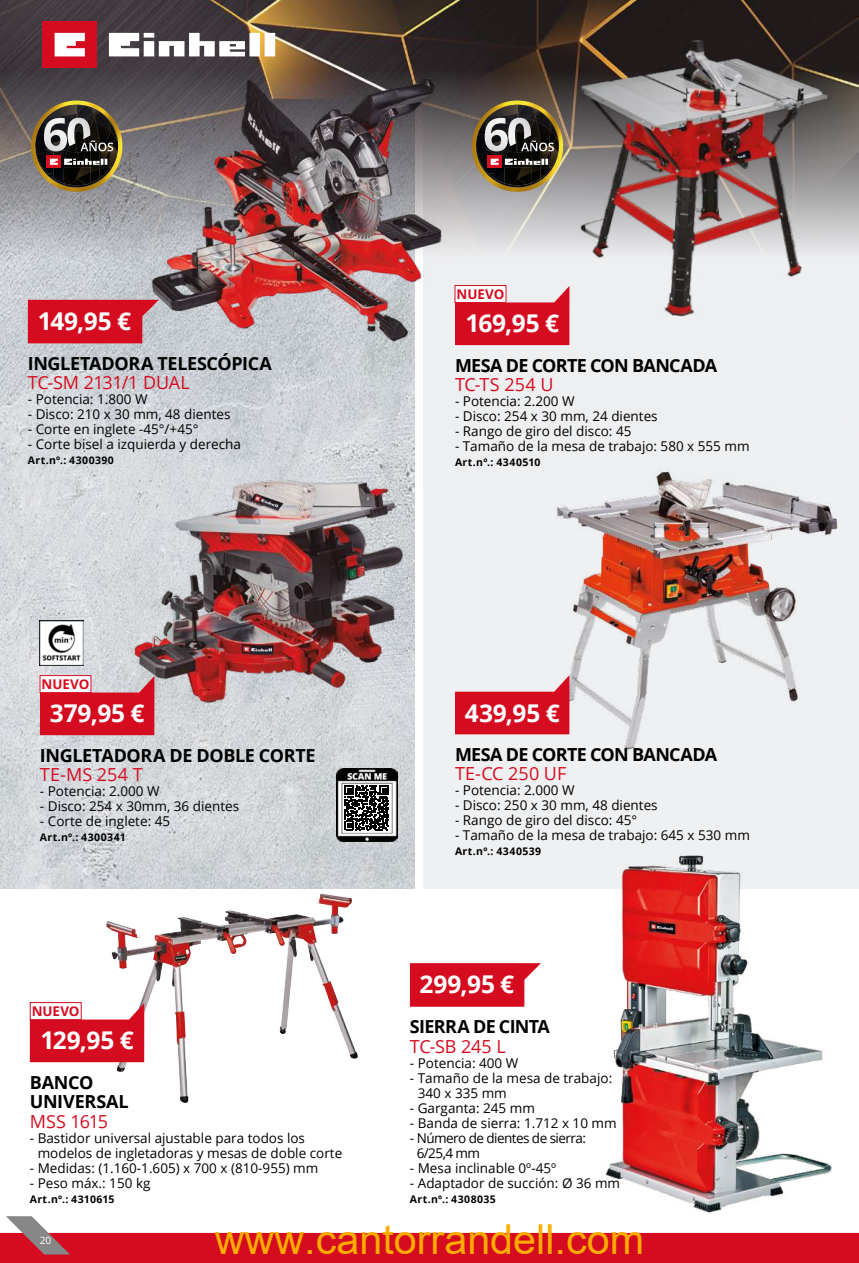
<style>
.page{position:relative;width:859px;height:1263px;background:#fff}
.page>*{position:absolute;margin:0;border:0;box-sizing:border-box;transform-origin:0 0}
.t1{font:41.25px "Arial";color:#ffab00}
.t2{font:700 24.45px "Open Sans";letter-spacing:-.005em;color:#fff}
.t3{font:700 18px/19.5px "Open Sans";letter-spacing:-.025em;color:#000}
.t4{font:18px "Open Sans";letter-spacing:-.005em;color:#d50c1f}
.t5{font:13.5px/15px "Open Sans";color:#000}
.t6{font:13.5px/15px "Open Sans";letter-spacing:-.04em;color:#000}
.t7{font:700 13.35px "Open Sans";letter-spacing:-.005em;color:#d50c1f}
.t8{font:700 10.5px "Open Sans";letter-spacing:.04em;color:#000}
.t9{font:10.2px "Open Sans";color:#fff}
</style>
<div class="page">
<div style="left:423px;top:0;width:436px;height:889px;background:#eff0f2"></div>
<img style="left:0;top:489px;width:415px;height:400px">
<img style="left:0;top:0;width:859px;height:489px">
<img style="left:31px;top:101px;width:91px;height:91px">
<img style="left:35px;top:106px;width:10px;height:19px">
<img style="left:35px;top:125px;width:2px;height:9px">
<img style="left:100px;top:152px;width:9px;height:7px">
<img style="left:91px;top:152px;width:9px;height:7px">
<img style="left:67px;top:152px;width:24px;height:7px">
<img style="left:109px;top:172px;width:6px;height:15px">
<img style="left:109px;top:152px;width:9px;height:20px">
<img style="left:37px;top:115px;width:8px;height:19px">
<img style="left:35px;top:134px;width:18px;height:40px">
<img style="left:53px;top:151px;width:14px;height:8px">
<img style="left:52px;top:105px;width:13px;height:1px">
<img style="left:45px;top:106px;width:17px;height:12px">
<img style="left:62px;top:106px;width:3px;height:12px">
<img style="left:36px;top:146px;width:9px;height:27px">
<svg style="left:47px;top:156px;width:14px;height:3px"></svg>
<svg style="left:39px;top:159px;width:70px;height:29px;background:#514132"></svg>
<img style="left:44px;top:118px;width:21px;height:33px">
<svg style="left:65px;top:105px;width:53px;height:47px;background:#524d43"></svg>
<img style="left:472px;top:101px;width:91px;height:91px">
<img style="left:476px;top:106px;width:9px;height:19px">
<img style="left:476px;top:125px;width:2px;height:9px">
<img style="left:540px;top:152px;width:10px;height:7px">
<img style="left:531px;top:152px;width:9px;height:7px">
<img style="left:508px;top:152px;width:23px;height:7px">
<img style="left:550px;top:172px;width:6px;height:15px">
<img style="left:550px;top:152px;width:9px;height:20px">
<img style="left:478px;top:115px;width:7px;height:19px">
<img style="left:476px;top:134px;width:18px;height:40px">
<img style="left:494px;top:151px;width:14px;height:8px">
<img style="left:493px;top:105px;width:12px;height:1px">
<img style="left:485px;top:106px;width:18px;height:12px">
<img style="left:503px;top:106px;width:2px;height:12px">
<img style="left:476px;top:146px;width:10px;height:27px">
<svg style="left:487px;top:156px;width:15px;height:3px"></svg>
<svg style="left:479px;top:159px;width:71px;height:29px;background:#554534"></svg>
<img style="left:485px;top:118px;width:20px;height:33px">
<svg style="left:505px;top:105px;width:54px;height:47px;background:#554e42"></svg>
<img style="left:136px;top:65px;width:318px;height:279px">
<img style="left:572px;top:26px;width:267px;height:298px">
<svg style="left:28px;top:300px;width:131px;height:43px;background:#d31f30"></svg>
<div style="left:43px;top:21px;width:54px;height:47px;background:#d50c1f"></div>
<svg style="left:55px;top:33px;width:30px;height:23px"></svg>
<svg style="left:109px;top:33px;width:166px;height:23px"></svg>
<img style="left:131px;top:468px;width:289px;height:244px">
<img style="left:40px;top:621px;width:44px;height:44px">
<img style="left:106px;top:893px;width:226px;height:66px">
<img style="left:555px;top:468px;width:286px;height:282px">
<svg style="left:410px;top:963px;width:131px;height:44px;background:#d92637"></svg>
<svg style="left:455px;top:675px;width:114px;height:59px"></svg>
<svg style="left:0;top:1216px;width:859px;height:47px"></svg>
<img style="left:336px;top:768px;width:61px;height:73px">
<svg style="left:343px;top:784px;width:48px;height:48px"></svg>
<svg style="left:345px;top:786px;width:44px;height:44px"></svg>
<img style="left:605px;top:855px;width:227px;height:358px">
<img style="left:858px;top:62px;width:1px;height:177px">
<svg style="left:40px;top:676px;width:114px;height:59px;background:#d42b3c"></svg>
<div style="left:40px;top:676px;width:51px;height:17px;background:#fff"></div>
<div style="left:40px;top:675px;width:51px;height:18px;border:1px solid #d50c1f"></div>
<svg style="left:30px;top:1003px;width:114px;height:59px;background:#db3141"></svg>
<div style="left:30px;top:1002px;width:51px;height:17px;background:#fff"></div>
<div style="left:30px;top:1002px;width:52px;height:18px;border:1px solid #d50c1f"></div>
<svg style="left:455px;top:286px;width:114px;height:59px;background:#d82f3f"></svg>
<div style="left:455px;top:285px;width:51px;height:17px;background:#fff"></div>
<div style="left:455px;top:285px;width:51px;height:18px;border:1px solid #d50c1f"></div>
<h2 class="t2" style="left:38px;top:304px;width:95px">149,95 €</h2>
<h3 class="t3" style="left:28px;top:353px;width:245px">INGLETADORA TELESCÓPICA</h3>
<h3 class="t4" style="left:28px;top:371px;width:163px">TC-SM 2131/1 DUAL</h3>
<p class="t5" style="left:28px;top:392px;width:121px">- Potencia: 1.800 W</p>
<p class="t5" style="left:28px;top:407px;width:204px">- Disco: 210 x 30 mm, 48 dientes</p>
<p class="t5" style="left:28px;top:422px;width:172px">- Corte en inglete -45°/+45°</p>
<p class="t5" style="left:28px;top:437px;width:215px">- Corte bisel a izquierda y derecha</p>
<p class="t8" style="left:28px;top:453px;width:88px">Art.nº.: 4300390</p>
<p class="t7" style="left:457px;top:285px;width:49px">NUEVO</p>
<h2 class="t2" style="left:465px;top:306px;width:95px">169,95 €</h2>
<h3 class="t3" style="left:455px;top:355px;width:264px">MESA DE CORTE CON BANCADA</h3>
<h3 class="t4" style="left:455px;top:372px;width:100px">TC-TS 254 U</h3>
<p class="t5" style="left:455px;top:393px;width:121px">- Potencia: 2.200 W</p>
<p class="t5" style="left:455px;top:408px;width:204px">- Disco: 254 x 30 mm, 24 dientes</p>
<p class="t5" style="left:455px;top:423px;width:178px">- Rango de giro del disco: 45</p>
<p class="t5" style="left:455px;top:438px;width:296px">- Tamaño de la mesa de trabajo: 580 x 555 mm</p>
<p class="t8" style="left:455px;top:455px;width:87px">Art.nº.: 4340510</p>
<p class="t7" style="left:42px;top:675px;width:49px">NUEVO</p>
<h2 class="t2" style="left:50px;top:696px;width:96px">379,95 €</h2>
<h3 class="t3" style="left:40px;top:745px;width:277px">INGLETADORA DE DOBLE CORTE</h3>
<h3 class="t4" style="left:40px;top:762px;width:104px">TE-MS 254 T</h3>
<p class="t5" style="left:40px;top:783px;width:121px">- Potencia: 2.000 W</p>
<p class="t5" style="left:40px;top:798px;width:201px">- Disco: 254 x 30mm, 36 dientes</p>
<p class="t5" style="left:40px;top:813px;width:132px">- Corte de inglete: 45</p>
<p class="t8" style="left:40px;top:830px;width:87px">Art.nº.: 4300341</p>
<p class="t7" style="left:32px;top:1002px;width:49px">NUEVO</p>
<h2 class="t2" style="left:40px;top:1023px;width:95px">129,95 €</h2>
<h3 class="t3" style="left:30px;top:1072px;width:100px">BANCO<br>UNIVERSAL</h3>
<h3 class="t4" style="left:30px;top:1109px;width:80px">MSS 1615</h3>
<p class="t5" style="left:38px;top:1130px;width:306px;text-indent:-8px">- Bastidor universal ajustable para todos los modelos de ingletadoras y mesas de doble corte</p>
<p class="t5" style="left:30px;top:1160px;width:290px">- Medidas: (1.160-1.605) x 700 x (810-955) mm</p>
<p class="t5" style="left:30px;top:1175px;width:122px">- Peso máx.: 150 kg</p>
<p class="t8" style="left:30px;top:1191px;width:86px">Art.nº.: 4310615</p>
<h2 class="t2" style="left:465px;top:695px;width:96px">439,95 €</h2>
<h3 class="t3" style="left:455px;top:744px;width:264px">MESA DE CORTE CON BANCADA</h3>
<h3 class="t4" style="left:455px;top:761px;width:113px">TE-CC 250 UF</h3>
<p class="t5" style="left:455px;top:783px;width:121px">- Potencia: 2.000 W</p>
<p class="t5" style="left:455px;top:798px;width:204px">- Disco: 250 x 30 mm, 48 dientes</p>
<p class="t5" style="left:455px;top:813px;width:184px">- Rango de giro del disco: 45°</p>
<p class="t5" style="left:455px;top:828px;width:296px">- Tamaño de la mesa de trabajo: 645 x 530 mm</p>
<p class="t8" style="left:455px;top:844px;width:88px">Art.nº.: 4340539</p>
<h2 class="t2" style="left:420px;top:967px;width:96px">299,95 €</h2>
<h3 class="t3" style="left:410px;top:1016px;width:142px">SIERRA DE CINTA</h3>
<h3 class="t4" style="left:410px;top:1034px;width:97px">TC-SB 245 L</h3>
<p class="t5" style="left:410px;top:1055px;width:110px">- Potencia: 400 W</p>
<p class="t5" style="left:418px;top:1070px;width:196px;text-indent:-8px">- Tamaño de la mesa de trabajo:<br>340 x 335 mm</p>
<p class="t5" style="left:410px;top:1100px;width:127px">- Garganta: 245 mm</p>
<p class="t5" style="left:410px;top:1115px;width:208px">- Banda de sierra: 1.712 x 10 mm</p>
<p class="t6" style="left:417px;top:1130px;width:171px;text-indent:-7px">- Número de dientes de sierra:<br>6/25,4 mm</p>
<p class="t5" style="left:410px;top:1160px;width:148px">- Mesa inclinable 0º-45º</p>
<p class="t5" style="left:410px;top:1175px;width:212px">- Adaptador de succión: Ø 36 mm</p>
<p class="t8" style="left:410px;top:1191px;width:87px">Art.nº.: 4308035</p>
<p class="t9" style="left:40px;top:1233px;width:13px">20</p>
<h1 class="t1" style="left:215px;top:1211px;width:431px">www.cantorrandell.com</h1>
</div>
